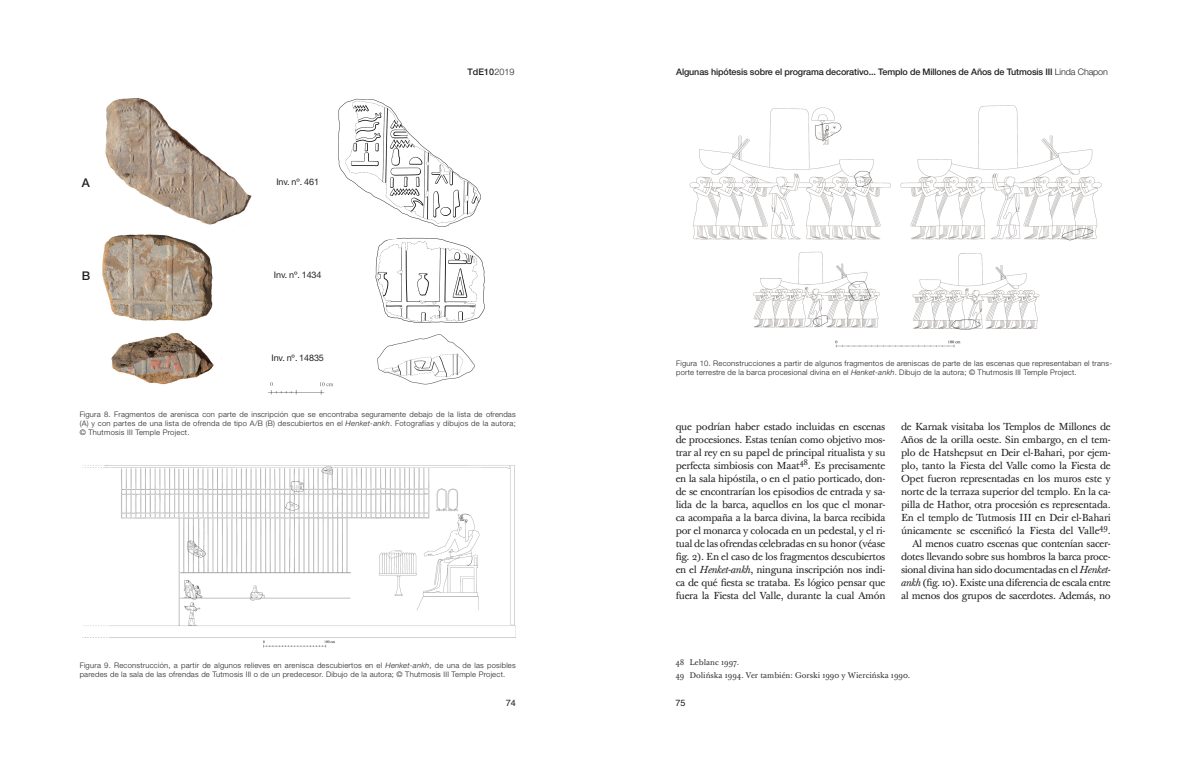
<style>
.page{position:relative;width:1191px;height:766px;background:#fff}
.page>*{position:absolute;margin:0;border:0;box-sizing:border-box;transform-origin:0 0}
.Estilo_de_párrafo_28{font:500 12px "Helvetica Neue LT Std";color:#231f20}
.TABULACION{font:10px/13px "Baskerville Ten Pro";letter-spacing:-.03em;color:#231f20;text-align:justify}
.encabeza{font:500 9px "Helvetica Neue LT Std";letter-spacing:-.015em;color:#231f20}
.Estilo_de_párrafo_28-2{font:9px "Helvetica Neue LT Std";letter-spacing:-.01em;color:#231f20}
.t1{font:9px "Helvetica";color:#231f20}
.notas{font:8px "Baskerville Ten Pro";color:#312f30}
.t2{font:300 7.6px/9px "Helvetica Neue LT Std";letter-spacing:.03em;color:#231f20}
.t3{font:500 2px "Helvetica Neue LT Std";color:#fff}
.s1{font-weight:300}
.s2{font-style:italic}
</style>
<div class="page">
<img style="left:82px;top:465px;width:434px;height:183px">
<img style="left:111px;top:332px;width:111px;height:53px">
<img style="left:377px;top:334px;width:98px;height:51px">
<img style="left:102px;top:234px;width:111px;height:87px">
<img style="left:375px;top:237px;width:110px;height:86px">
<img style="left:105px;top:99px;width:145px;height:126px">
<img style="left:268px;top:382px;width:65px;height:13px">
<img style="left:337px;top:99px;width:144px;height:128px">
<svg style="left:203px;top:99px;width:49px;height:100px"></svg>
<svg style="left:217px;top:221px;width:31px;height:4px"></svg>
<svg style="left:337px;top:166px;width:60px;height:78px"></svg>
<div style="left:82px;top:179px;width:31px;height:42px;background:#fff"></div>
<img style="left:689px;top:105px;width:413px;height:242px">
<p class="Estilo_de_párrafo_28" style="left:82px;top:176px;width:10px">A</p>
<p class="Estilo_de_párrafo_28" style="left:82px;top:268px;width:10px">B</p>
<p class="Estilo_de_párrafo_28-2" style="left:276px;top:176px;width:44px">Inv. nº. 461</p>
<p class="Estilo_de_párrafo_28-2" style="left:274px;top:269px;width:49px">Inv. nº. 1434</p>
<p class="Estilo_de_párrafo_28-2" style="left:271px;top:352px;width:54px">Inv. nº. 14835</p>
<p class="encabeza" style="left:467px;top:66px;width:49px">TdE10<span class="s1">2019</span></p>
<p class="t3" style="left:494px;top:73px;width:2px">.</p>
<p class="t2" style="left:80px;top:410px;width:437px;text-align:justify">Figura 8. Fragmentos de arenisca con parte de inscripción que se encontraba seguramente debajo de la lista de ofrendas (A) y con partes de una lista de ofrenda de tipo A/B (B) descubiertos en el <span class="s2">Henket-ankh</span>. Fotografías y dibujos de la autora; © Thutmosis III Temple Project.</p>
<p class="t2" style="left:80px;top:660px;width:437px">Figura 9. Reconstrucción, a partir de algunos relieves en arenisca descubiertos en el <span class="s2">Henket-ankh</span>, de una de las posibles paredes de la sala de las ofrendas de Tutmosis III o de un predecesor. Dibujo de la autora; © Thutmosis III Temple Project.</p>
<p class="encabeza" style="left:676px;top:66px;width:433px">Algunas hipótesis sobre el programa decorativo... Templo de Millones de Años de Tutmosis III <span class="s1">Linda Chapon</span></p>
<p class="t2" style="left:676px;top:358px;width:437px">Figura 10. Reconstrucciones a partir de algunos fragmentos de areniscas de parte de las escenas que representaban el trans&shy;porte terrestre de la barca procesional divina en el <span class="s2">Henket-ankh</span>. Dibujo de la autora; © Thutmosis III Temple Project.</p>
<p class="TABULACION" style="left:675px;top:420px;width:211px">que podrían haber estado incluidas en escenas de procesiones. Estas tenían como objetivo mos&shy;trar al rey en su papel de principal ritualista y su perfecta simbiosis con Maat<sup>48</sup>. Es precisamente en la sala hipóstila, o en el patio porticado, don&shy;de se encontrarían los episodios de entrada y sa&shy;lida de la barca, aquellos en los que el monar&shy;ca acompaña a la barca divina, la barca recibida por el monarca y colocada en un pedestal, y el ri&shy;tual de las ofrendas celebradas en su honor (véase fig. 2). En el caso de los fragmentos descubiertos en el <span class="s2">Henket-ankh</span>, ninguna inscripción nos indi&shy;ca de qué fiesta se trataba. Es lógico pensar que fuera la Fiesta del Valle, durante la cual Amón</p>
<p class="TABULACION" style="left:901px;top:420px;width:211px">de Karnak visitaba los Templos de Millones de Años de la orilla oeste. Sin embargo, en el tem&shy;plo de Hatshepsut en Deir el-Bahari, por ejem&shy;plo, tanto la Fiesta del Valle como la Fiesta de Opet fueron representadas en los muros este y norte de la terraza superior del templo. En la ca&shy;pilla de Hathor, otra procesión es representada.<br>En el templo de Tutmosis III en Deir el-Bahari únicamente se escenificó la Fiesta del Valle<sup>49</sup>.</p>
<p class="TABULACION" style="left:901px;top:537px;width:211px;text-indent:11px">Al menos cuatro escenas que contenían sacer&shy;dotes llevando sobre sus hombros la barca proce&shy;sional divina han sido documentadas en el <span class="s2">Henket&shy;ankh</span> (fig. 10). Existe una diferencia de escala entre al menos dos grupos de sacerdotes. Además, no</p>
<p class="notas" style="left:675px;top:657px;width:65px">48 Leblanc 1997.</p>
<p class="notas" style="left:675px;top:670px;width:236px">49 Dolińska 1994. Ver también: Gorski 1990 y Wiercińska 1990.</p>
<p class="t1" style="left:506px;top:695px;width:12px">74</p>
<p class="t1" style="left:675px;top:695px;width:12px">75</p>
</div>
